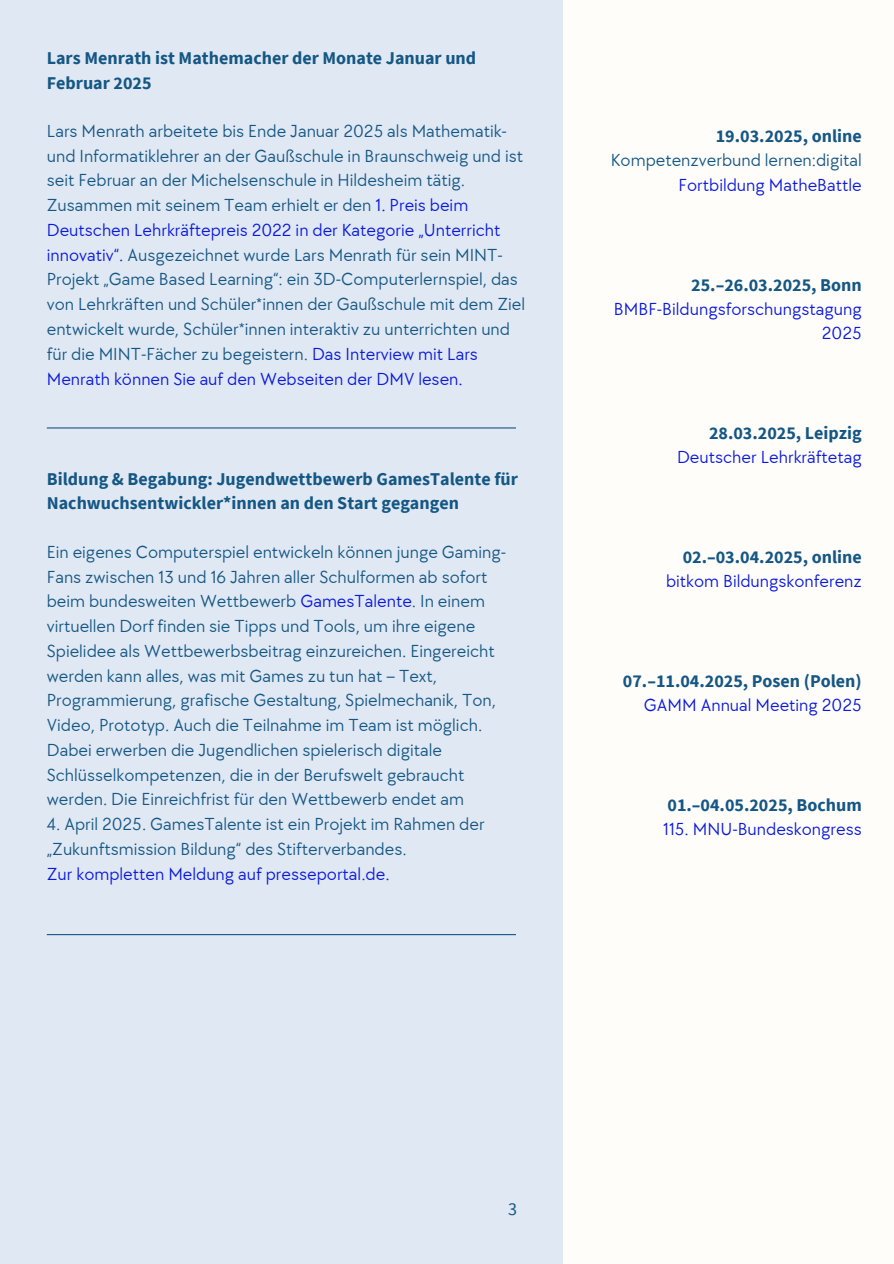
<style>
.page{position:relative;width:894px;height:1264px;background:#fff}
.page>*{position:absolute;margin:0;border:0;box-sizing:border-box;transform-origin:0 0}
.t1{font:18px/24.8px "TT Chocolates";color:#155784}
.t2{font:700 18px/24.8px "Source Sans Pro";color:#155784}
.t3{font:18px/24.8px "TT Chocolates";color:#0a19dd;text-align:right}
.t4{font:18px "Source Sans Pro";color:#155784}
.s1{color:#0a19dd}
</style>
<div class="page">
<div style="left:0;top:0;width:562px;height:1263px;background:#e0e8f3"></div>
<div style="left:562px;top:0;width:331px;height:1263px;background:#fffdfa"></div>
<hr style="left:47px;top:427px;width:469px;height:1px;background:#155784">
<hr style="left:47px;top:934px;width:469px;height:1px;background:#155784">
<h1 class="t2" style="left:47px;top:45px;width:431px">Lars Menrath ist Mathemacher der Monate Januar und<br>Februar 2025</h1>
<p class="t1" style="left:47px;top:119px;width:479px">Lars Menrath arbeitete bis Ende Januar 2025 als Mathematik&shy;und Informatiklehrer an der Gaußschule in Braunschweig und ist seit Februar an der Michelsenschule in Hildesheim tätig.<br>Zusammen mit seinem Team erhielt er den <span class="s1">1. Preis beim Deutschen Lehrkräftepreis 2022 in der Kategorie „Unterricht innovativ“.</span> Ausgezeichnet wurde Lars Menrath für sein MINT-Projekt „Game Based Learning“: ein 3D-Computerlernspiel, das von Lehrkräften und Schüler*innen der Gaußschule mit dem Ziel entwickelt wurde, Schüler*innen interaktiv zu unterrichten und für die MINT-Fächer zu begeistern. <span class="s1">Das Interview mit Lars Menrath können Sie auf den Webseiten der DMV lesen.</span></p>
<h1 class="t2" style="left:47px;top:466px;width:472px">Bildung &amp; Begabung: Jugendwettbewerb GamesTalente für<br>Nachwuchsentwickler*innen an den Start gegangen</h1>
<p class="t1" style="left:47px;top:540px;width:461px">Ein eigenes Computerspiel entwickeln können junge Gaming-Fans zwischen 13 und 16 Jahren aller Schulformen ab sofort beim bundesweiten Wettbewerb <span class="s1">GamesTalente</span>. In einem virtuellen Dorf finden sie Tipps und Tools, um ihre eigene Spielidee als Wettbewerbsbeitrag einzureichen. Eingereicht werden kann alles, was mit Games zu tun hat – Text, Programmierung, grafische Gestaltung, Spielmechanik, Ton, Video, Prototyp. Auch die Teilnahme im Team ist möglich.<br>Dabei erwerben die Jugendlichen spielerisch digitale Schlüsselkompetenzen, die in der Berufswelt gebraucht werden. Die Einreichfrist für den Wettbewerb endet am</p>
<p class="t1" style="left:47px;top:812px;width:439px">4. April 2025. GamesTalente ist ein Projekt im Rahmen der „Zukunftsmission Bildung“ des Stifterverbandes.</p>
<p class="t3" style="left:47px;top:862px;width:344px">Zur kompletten Meldung auf presseportal.de.</p>
<p class="t2" style="left:715px;top:123px;width:147px">19.03.2025, online</p>
<p class="t1" style="left:610px;top:148px;width:252px">Kompetenzverbund lernen:digital</p>
<p class="t3" style="left:678px;top:173px;width:185px">Fortbildung MatheBattle</p>
<p class="t2" style="left:691px;top:272px;width:172px">25.–26.03.2025, Bonn</p>
<p class="t3" style="left:613px;top:297px;width:249px">BMBF-Bildungsforschungstagung<br>2025</p>
<p class="t2" style="left:708px;top:420px;width:154px">28.03.2025, Leipzig</p>
<p class="t3" style="left:677px;top:445px;width:186px">Deutscher Lehrkräftetag</p>
<p class="t2" style="left:682px;top:544px;width:180px">02.–03.04.2025, online</p>
<p class="t3" style="left:666px;top:569px;width:197px">bitkom Bildungskonferenz</p>
<p class="t2" style="left:622px;top:668px;width:240px">07.–11.04.2025, Posen (Polen)</p>
<p class="t3" style="left:643px;top:693px;width:219px">GAMM Annual Meeting 2025</p>
<p class="t2" style="left:667px;top:792px;width:196px">01.–04.05.2025, Bochum</p>
<p class="t3" style="left:663px;top:816px;width:200px">115. MNU-Bundeskongress</p>
<p class="t4" style="left:508px;top:1197px;width:10px">3</p>
</div>
